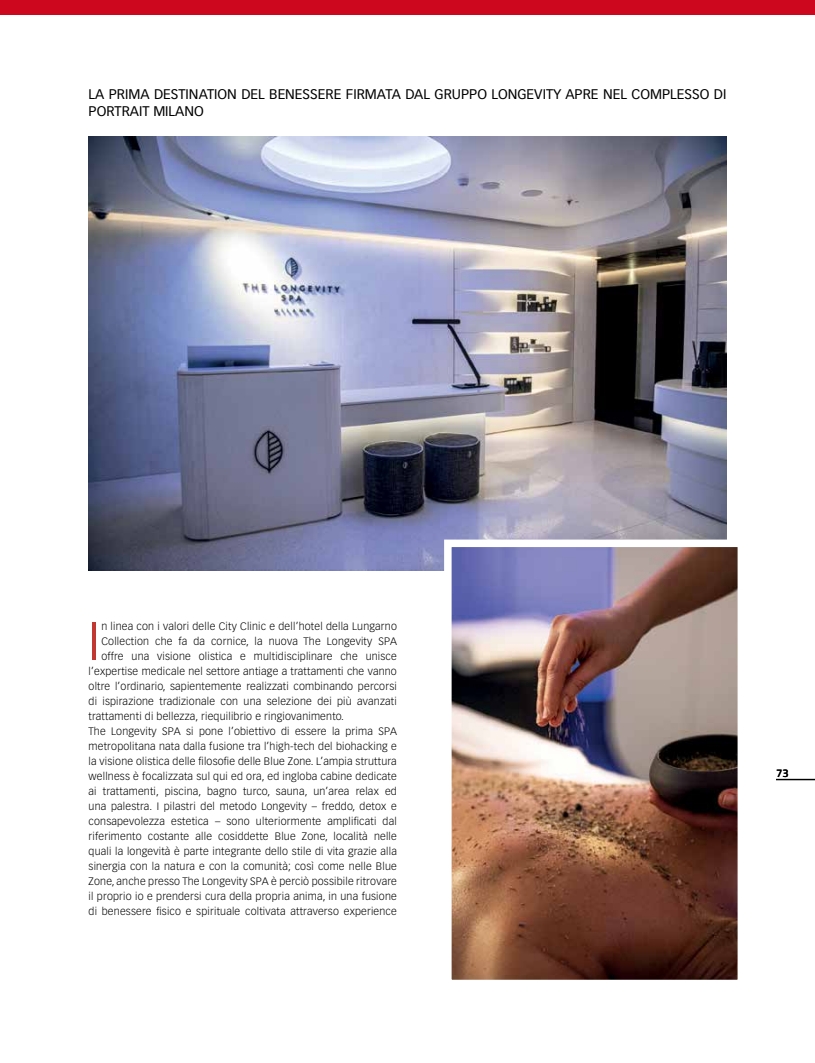
<style>
.page{position:relative;width:815px;height:1063px;background:#fff}
.page>*{position:absolute;margin:0;border:0;box-sizing:border-box;transform-origin:0 0}
.t1{font:300 52.75px "Vectora LT Std";color:#c13832}
.t2{font:13.75px/16.5px "Vectora LT Std";color:#000}
.t3{font:600 11.25px "Titillium";color:#000}
.t4{font:300 10.62px "Vectora LT Std";letter-spacing:.02em;color:#000}
</style>
<div class="page">
<hr style="left:776px;top:779px;width:39px;height:1px;background:#000">
<div style="left:0;top:0;width:815px;height:15px;background:#cc071e"></div>
<img style="left:89px;top:136px;width:637px;height:434px">
<img style="left:453px;top:549px;width:283px;height:429px">
<div style="left:444px;top:540px;width:301px;height:447px;border:8px solid #fff"></div>
<p class="t2" style="left:89px;top:86px;width:639px">LA PRIMA DESTINATION DEL BENESSERE FIRMATA DAL GRUPPO LONGEVITY APRE NEL COMPLESSO DI<br>PORTRAIT MILANO</p>
<h1 class="t1" style="left:89px;top:611px;width:13px">I</h1>
<p class="t4" style="left:101px;top:620px;width:297px">n linea con i valori delle City Clinic e dell’hotel della Lungarno</p>
<p class="t4" style="left:101px;top:635px;width:297px">Collection che fa da cornice, la nuova The Longevity SPA</p>
<p class="t4" style="left:101px;top:650px;width:297px">offre una visione olistica e multidisciplinare che unisce</p>
<p class="t4" style="left:89px;top:665px;width:310px">l’expertise medicale nel settore antiage a trattamenti che vanno</p>
<p class="t4" style="left:89px;top:680px;width:310px">oltre l’ordinario, sapientemente realizzati combinando percorsi</p>
<p class="t4" style="left:89px;top:695px;width:310px">di ispirazione tradizionale con una selezione dei più avanzati</p>
<p class="t4" style="left:89px;top:710px;width:257px">trattamenti di bellezza, riequilibrio e ringiovanimento.</p>
<p class="t4" style="left:89px;top:725px;width:310px">The Longevity SPA si pone l’obiettivo di essere la prima SPA</p>
<p class="t4" style="left:89px;top:740px;width:310px">metropolitana nata dalla fusione tra l’high-tech del biohacking e</p>
<p class="t4" style="left:89px;top:755px;width:310px">la visione olistica delle filosofie delle Blue Zone. L’ampia struttura</p>
<p class="t4" style="left:89px;top:770px;width:310px">wellness è focalizzata sul qui ed ora, ed ingloba cabine dedicate</p>
<p class="t4" style="left:89px;top:785px;width:310px">ai trattamenti, piscina, bagno turco, sauna, un’area relax ed</p>
<p class="t4" style="left:89px;top:800px;width:310px">una palestra. I pilastri del metodo Longevity – freddo, detox e</p>
<p class="t4" style="left:89px;top:815px;width:310px">consapevolezza estetica – sono ulteriormente amplificati dal</p>
<p class="t4" style="left:89px;top:830px;width:310px">riferimento costante alle cosiddette Blue Zone, località nelle</p>
<p class="t4" style="left:89px;top:845px;width:310px">quali la longevità è parte integrante dello stile di vita grazie alla</p>
<p class="t4" style="left:89px;top:860px;width:310px">sinergia con la natura e con la comunità; così come nelle Blue</p>
<p class="t4" style="left:89px;top:875px;width:310px">Zone, anche presso The Longevity SPA è perciò possibile ritrovare</p>
<p class="t4" style="left:89px;top:890px;width:310px">il proprio io e prendersi cura della propria anima, in una fusione</p>
<p class="t4" style="left:89px;top:905px;width:310px">di benessere fisico e spirituale coltivata attraverso experience</p>
<p class="t3" style="left:776px;top:765px;width:14px">73</p>
</div>
